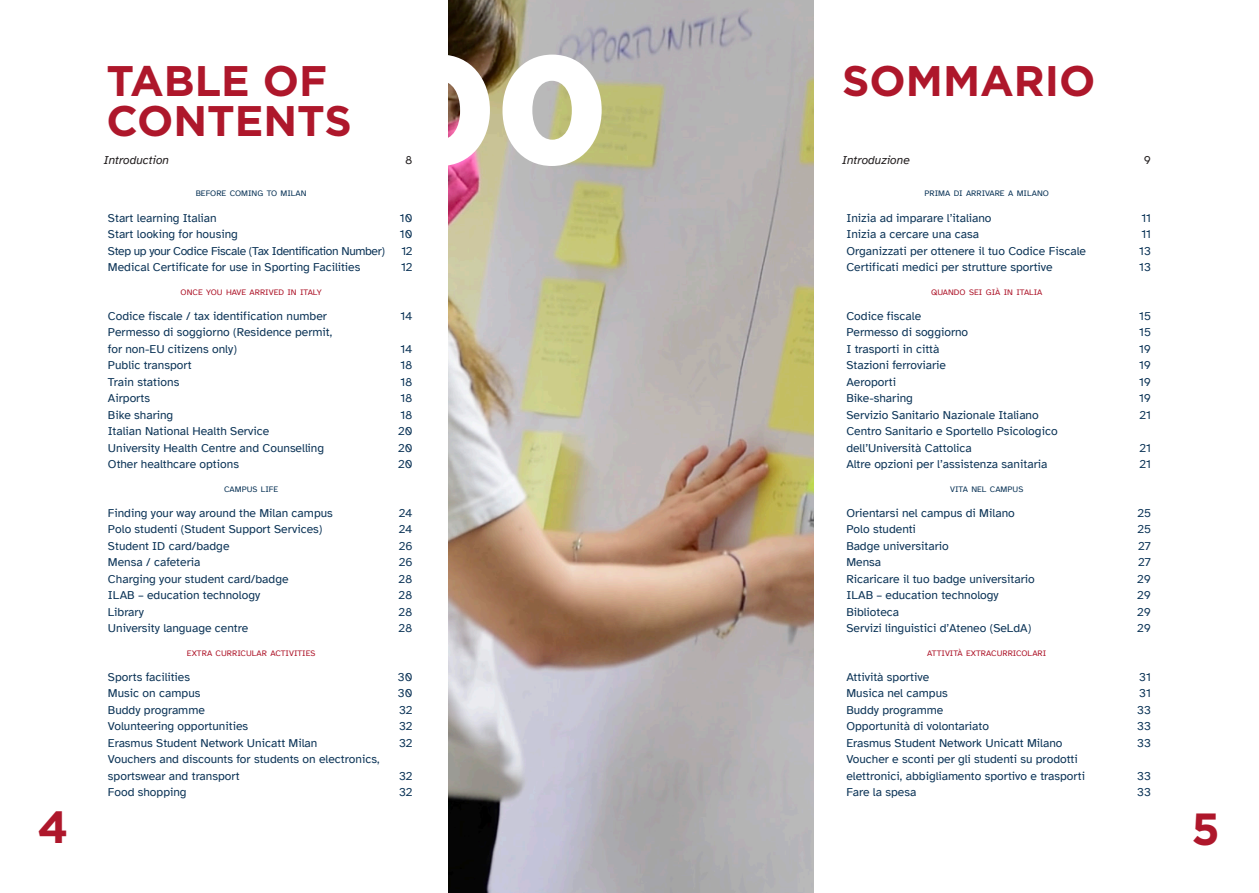
<style>
.page{position:relative;width:1259px;height:893px;background:#fff}
.page>*{position:absolute;margin:0;border:0;box-sizing:border-box;transform-origin:0 0}
.Sottotitolo{font:900 153px "Gotham";color:#fff}
.t1{font:700 45px "Gotham";color:#ae172b}
.Titolo_1{font:700 42.75px "Gotham";color:#ae172b}
.Sommario_2{font:12px/16.5px "Atkinson Hyperlegible";color:#0c3457}
.Sommario_2-2{font:12px "Atkinson Hyperlegible";letter-spacing:-.03em;color:#0c3457}
.Sommario_1{font:italic 12px "Atkinson Hyperlegible";color:#231f20}
.Sommario_1-2{font:12px "Atkinson Hyperlegible";color:#231f20}
.Sommario_1-3{font:8.4px "Atkinson Hyperlegible";color:#ae172b}
.Sommario_1-4{font:8.4px "Atkinson Hyperlegible";color:#0c3558}
</style>
<div class="page">
<img style="left:448px;top:0;width:366px;height:893px">
<p class="Sottotitolo" style="left:384px;top:4px;width:225px">00</p>
<p class="Titolo_1" style="left:106px;top:52px;width:222px">TABLE OF</p>
<p class="Titolo_1" style="left:842px;top:52px;width:255px">SOMMARIO</p>
<p class="Titolo_1" style="left:106px;top:93px;width:247px">CONTENTS</p>
<p class="Sommario_1" style="left:104px;top:154px;width:67px">Introduction</p>
<p class="Sommario_1-2" style="left:405px;top:154px;width:9px">8</p>
<p class="Sommario_1-4" style="left:196px;top:189px;width:112px">BEFORE COMING TO MILAN</p>
<p class="Sommario_2" style="left:108px;top:209px;width:110px">Start learning Italian</p>
<p class="Sommario_2" style="left:400px;top:209px;width:14px">10</p>
<p class="Sommario_2" style="left:108px;top:226px;width:131px">Start looking for housing</p>
<p class="Sommario_2" style="left:400px;top:226px;width:14px">10</p>
<p class="Sommario_2-2" style="left:108px;top:244px;width:278px">Step up your Codice Fiscale (Tax Identification Number)</p>
<p class="Sommario_2" style="left:401px;top:242px;width:12px">12</p>
<p class="Sommario_2" style="left:108px;top:259px;width:254px">Medical Certificate for use in Sporting Facilities</p>
<p class="Sommario_2" style="left:401px;top:259px;width:13px">12</p>
<p class="Sommario_1-3" style="left:181px;top:287px;width:143px">ONCE YOU HAVE ARRIVED IN ITALY</p>
<p class="Sommario_2" style="left:108px;top:307px;width:220px">Codice fiscale / tax identification number</p>
<p class="Sommario_2" style="left:400px;top:307px;width:14px">14</p>
<p class="Sommario_2" style="left:108px;top:324px;width:226px">Permesso di soggiorno (Residence permit, for non-EU citizens only)</p>
<p class="Sommario_1" style="left:842px;top:154px;width:69px">Introduzione</p>
<p class="Sommario_1-2" style="left:1143px;top:154px;width:9px">9</p>
<p class="Sommario_1-4" style="left:924px;top:189px;width:126px">PRIMA DI ARRIVARE A MILANO</p>
<p class="Sommario_2" style="left:846px;top:209px;width:147px">Inizia ad imparare l’italiano</p>
<p class="Sommario_2" style="left:1141px;top:209px;width:11px">11</p>
<p class="Sommario_2" style="left:846px;top:226px;width:134px">Inizia a cercare una casa</p>
<p class="Sommario_2" style="left:1141px;top:226px;width:11px">11</p>
<p class="Sommario_2" style="left:846px;top:242px;width:241px">Organizzati per ottenere il tuo Codice Fiscale</p>
<p class="Sommario_2" style="left:1139px;top:242px;width:13px">13</p>
<p class="Sommario_2" style="left:846px;top:259px;width:208px">Certificati medici per strutture sportive</p>
<p class="Sommario_2" style="left:1139px;top:259px;width:13px">13</p>
<p class="Sommario_1-3" style="left:931px;top:287px;width:113px">QUANDO SEI GIÀ IN ITALIA</p>
<p class="Sommario_2" style="left:846px;top:307px;width:76px">Codice fiscale</p>
<p class="Sommario_2" style="left:1139px;top:307px;width:13px">15</p>
<p class="Sommario_2" style="left:846px;top:324px;width:123px">Permesso di soggiorno</p>
<p class="Sommario_2" style="left:1139px;top:324px;width:13px">15</p>
<p class="Sommario_2" style="left:846px;top:340px;width:95px">I trasporti in città</p>
<p class="Sommario_2" style="left:1139px;top:340px;width:13px">19</p>
<p class="Sommario_2" style="left:846px;top:357px;width:101px">Stazioni ferroviarie</p>
<p class="Sommario_2" style="left:1139px;top:357px;width:13px">19</p>
<p class="Sommario_2" style="left:846px;top:373px;width:51px">Aeroporti</p>
<p class="Sommario_2" style="left:1139px;top:373px;width:13px">19</p>
<p class="Sommario_2" style="left:846px;top:390px;width:68px">Bike-sharing</p>
<p class="Sommario_2" style="left:1139px;top:390px;width:13px">19</p>
<p class="Sommario_2" style="left:846px;top:406px;width:194px">Servizio Sanitario Nazionale Italiano</p>
<p class="Sommario_2" style="left:1139px;top:406px;width:13px">21</p>
<p class="Sommario_2" style="left:846px;top:423px;width:213px">Centro Sanitario e Sportello Psicologico dell’Università Cattolica</p>
<p class="Sommario_2" style="left:400px;top:340px;width:14px">14</p>
<p class="Sommario_2" style="left:108px;top:357px;width:85px">Public transport</p>
<p class="Sommario_2" style="left:400px;top:357px;width:14px">18</p>
<p class="Sommario_2" style="left:108px;top:373px;width:73px">Train stations</p>
<p class="Sommario_2" style="left:400px;top:373px;width:14px">18</p>
<p class="Sommario_2" style="left:108px;top:390px;width:44px">Airports</p>
<p class="Sommario_2" style="left:400px;top:390px;width:14px">18</p>
<p class="Sommario_2" style="left:108px;top:406px;width:67px">Bike sharing</p>
<p class="Sommario_2" style="left:400px;top:406px;width:14px">18</p>
<p class="Sommario_2" style="left:108px;top:423px;width:163px">Italian National Health Service</p>
<p class="Sommario_2" style="left:398px;top:423px;width:16px">20</p>
<p class="Sommario_2" style="left:108px;top:439px;width:218px">University Health Centre and Counselling</p>
<p class="Sommario_2" style="left:398px;top:439px;width:16px">20</p>
<p class="Sommario_2" style="left:108px;top:456px;width:133px">Other healthcare options</p>
<p class="Sommario_2" style="left:398px;top:456px;width:16px">20</p>
<p class="Sommario_1-4" style="left:224px;top:484px;width:56px">CAMPUS LIFE</p>
<p class="Sommario_2" style="left:108px;top:504px;width:226px">Finding your way around the Milan campus</p>
<p class="Sommario_2" style="left:399px;top:504px;width:15px">24</p>
<p class="Sommario_2" style="left:108px;top:521px;width:216px">Polo studenti (Student Support Services)</p>
<p class="Sommario_2" style="left:399px;top:521px;width:15px">24</p>
<p class="Sommario_2" style="left:108px;top:537px;width:123px">Student ID card/badge</p>
<p class="Sommario_2" style="left:399px;top:537px;width:15px">26</p>
<p class="Sommario_2" style="left:108px;top:554px;width:94px">Mensa / cafeteria</p>
<p class="Sommario_2" style="left:399px;top:554px;width:15px">26</p>
<p class="Sommario_2" style="left:108px;top:570px;width:182px">Charging your student card/badge</p>
<p class="Sommario_2" style="left:398px;top:570px;width:15px">28</p>
<p class="Sommario_2" style="left:108px;top:587px;width:154px">ILAB – education technology</p>
<p class="Sommario_2" style="left:398px;top:587px;width:15px">28</p>
<p class="Sommario_2" style="left:108px;top:603px;width:38px">Library</p>
<p class="Sommario_2" style="left:398px;top:603px;width:15px">28</p>
<p class="Sommario_2" style="left:108px;top:620px;width:142px">University language centre</p>
<p class="Sommario_2" style="left:398px;top:620px;width:15px">28</p>
<p class="Sommario_1-3" style="left:187px;top:648px;width:130px">EXTRA CURRICULAR ACTIVITIES</p>
<p class="Sommario_2" style="left:108px;top:668px;width:84px">Sports facilities</p>
<p class="Sommario_2" style="left:398px;top:668px;width:16px">30</p>
<p class="Sommario_2" style="left:108px;top:685px;width:94px">Music on campus</p>
<p class="Sommario_2" style="left:398px;top:685px;width:16px">30</p>
<p class="Sommario_2" style="left:108px;top:701px;width:98px">Buddy programme</p>
<p class="Sommario_2" style="left:399px;top:701px;width:15px">32</p>
<p class="Sommario_2" style="left:108px;top:718px;width:142px">Volunteering opportunities</p>
<p class="Sommario_2" style="left:399px;top:718px;width:15px">32</p>
<p class="Sommario_2" style="left:108px;top:734px;width:211px">Erasmus Student Network Unicatt Milan</p>
<p class="Sommario_2" style="left:399px;top:734px;width:15px">32</p>
<p class="Sommario_2" style="left:108px;top:751px;width:273px">Vouchers and discounts for students on electronics, sportswear and transport</p>
<p class="Sommario_2" style="left:1139px;top:439px;width:13px">21</p>
<p class="Sommario_2" style="left:846px;top:456px;width:202px">Altre opzioni per l’assistenza sanitaria</p>
<p class="Sommario_2" style="left:1139px;top:456px;width:13px">21</p>
<p class="Sommario_1-4" style="left:950px;top:484px;width:75px">VITA NEL CAMPUS</p>
<p class="Sommario_2" style="left:846px;top:504px;width:170px">Orientarsi nel campus di Milano</p>
<p class="Sommario_2" style="left:1137px;top:504px;width:15px">25</p>
<p class="Sommario_2" style="left:846px;top:521px;width:71px">Polo studenti</p>
<p class="Sommario_2" style="left:1137px;top:521px;width:15px">25</p>
<p class="Sommario_2" style="left:846px;top:537px;width:104px">Badge universitario</p>
<p class="Sommario_2" style="left:1138px;top:537px;width:14px">27</p>
<p class="Sommario_2" style="left:846px;top:554px;width:36px">Mensa</p>
<p class="Sommario_2" style="left:1138px;top:554px;width:14px">27</p>
<p class="Sommario_2" style="left:846px;top:570px;width:190px">Ricaricare il tuo badge universitario</p>
<p class="Sommario_2" style="left:1137px;top:570px;width:15px">29</p>
<p class="Sommario_2" style="left:846px;top:587px;width:154px">ILAB – education technology</p>
<p class="Sommario_2" style="left:1137px;top:587px;width:15px">29</p>
<p class="Sommario_2" style="left:846px;top:603px;width:54px">Biblioteca</p>
<p class="Sommario_2" style="left:1137px;top:603px;width:15px">29</p>
<p class="Sommario_2" style="left:846px;top:620px;width:186px">Servizi linguistici d’Ateneo (SeLdA)</p>
<p class="Sommario_2" style="left:1137px;top:620px;width:15px">29</p>
<p class="Sommario_1-3" style="left:927px;top:648px;width:120px">ATTIVITÀ EXTRACURRICOLARI</p>
<p class="Sommario_2" style="left:846px;top:668px;width:84px">Attività sportive</p>
<p class="Sommario_2" style="left:1139px;top:668px;width:13px">31</p>
<p class="Sommario_2" style="left:846px;top:685px;width:103px">Musica nel campus</p>
<p class="Sommario_2" style="left:1139px;top:685px;width:13px">31</p>
<p class="Sommario_2" style="left:846px;top:701px;width:98px">Buddy programme</p>
<p class="Sommario_2" style="left:1137px;top:701px;width:15px">33</p>
<p class="Sommario_2" style="left:846px;top:718px;width:144px">Opportunità di volontariato</p>
<p class="Sommario_2" style="left:1137px;top:718px;width:15px">33</p>
<p class="Sommario_2" style="left:846px;top:734px;width:217px">Erasmus Student Network Unicatt Milano</p>
<p class="Sommario_2" style="left:1137px;top:734px;width:15px">33</p>
<p class="Sommario_2" style="left:846px;top:751px;width:240px">Voucher e sconti per gli studenti su prodotti elettronici, abbigliamento sportivo e trasporti</p>
<p class="Sommario_2" style="left:399px;top:767px;width:15px">32</p>
<p class="Sommario_2" style="left:1137px;top:767px;width:15px">33</p>
<p class="Sommario_2" style="left:108px;top:784px;width:80px">Food shopping</p>
<p class="Sommario_2" style="left:399px;top:784px;width:15px">32</p>
<p class="Sommario_2" style="left:846px;top:784px;width:71px">Fare la spesa</p>
<p class="Sommario_2" style="left:1137px;top:784px;width:15px">33</p>
<h2 class="t1" style="left:38px;top:797px;width:33px">4</h2>
<h2 class="t1" style="left:1191px;top:799px;width:30px">5</h2>
</div>
